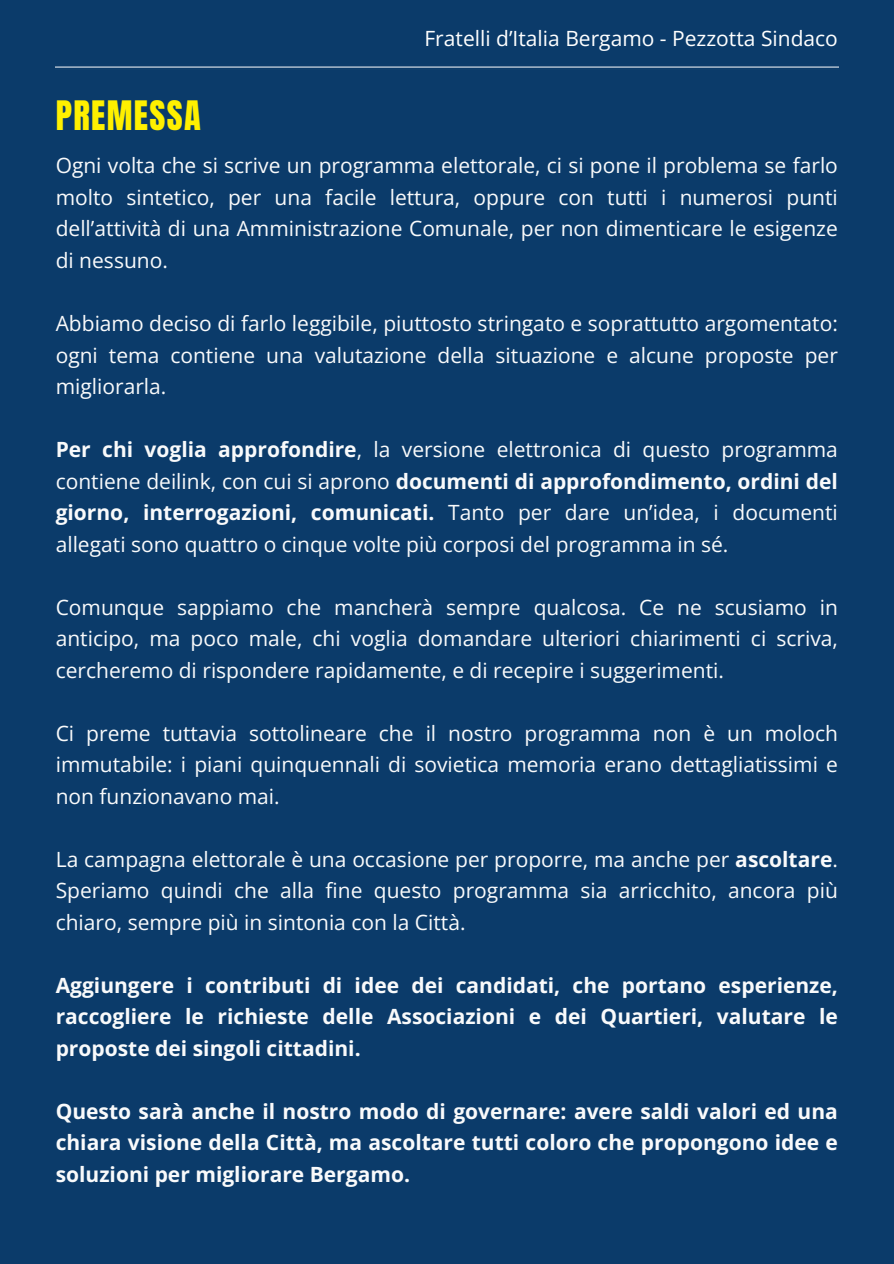
<style>
.page{position:relative;width:894px;height:1264px;background:#fff}
.page>*{position:absolute;margin:0;border:0;box-sizing:border-box;transform-origin:0 0}
.t1{font:34.5px "Anton";letter-spacing:.04em;color:#fff000}
.t2{font:21px/31.5px "Open Sans";color:#f9fafb;text-align:justify}
.t3{font:700 21px/31.5px "Open Sans";color:#f9fafb;text-align:justify}
.t4{font:21px "Open Sans";color:#fff}
.s1{font-weight:700}
</style>
<div class="page">
<div style="left:0;top:0;width:893px;height:1263px;background:#0b3b6a"></div>
<img style="left:56px;top:66px;width:782px;height:2px">
<h2 class="t1" style="left:56px;top:90px;width:147px">PREMESSA</h2>
<h2 class="t4" style="left:424px;top:24px;width:415px">Fratelli d’Italia Bergamo - Pezzotta Sindaco</h2>
<p class="t2" style="left:56px;top:149px;width:783px">Ogni volta che si scrive un programma elettorale, ci si pone il problema se farlo molto sintetico, per una facile lettura, oppure con tutti i numerosi punti dell’attività di una Amministrazione Comunale, per non dimenticare le esigenze di nessuno.</p>
<p class="t2" style="left:56px;top:307px;width:783px">Abbiamo deciso di farlo leggibile, piuttosto stringato e soprattutto argomentato: ogni tema contiene una valutazione della situazione e alcune proposte per migliorarla.</p>
<h1 class="t2" style="left:56px;top:433px;width:783px"><span class="s1">Per chi voglia approfondire</span>, la versione elettronica di questo programma contiene deilink, con cui si aprono <span class="s1">documenti di approfondimento, ordini del giorno, interrogazioni, comunicati.</span> Tanto per dare un’idea, i documenti allegati sono quattro o cinque volte più corposi del programma in sé.</h1>
<p class="t2" style="left:56px;top:590px;width:783px">Comunque sappiamo che mancherà sempre qualcosa. Ce ne scusiamo in anticipo, ma poco male, chi voglia domandare ulteriori chiarimenti ci scriva, cercheremo di rispondere rapidamente, e di recepire i suggerimenti.</p>
<p class="t2" style="left:56px;top:716px;width:783px">Ci preme tuttavia sottolineare che il nostro programma non è un moloch immutabile: i piani quinquennali di sovietica memoria erano dettagliatissimi e non funzionavano mai.</p>
<p class="t2" style="left:56px;top:842px;width:783px">La campagna elettorale è una occasione per proporre, ma anche per <span class="s1">ascoltare</span>.<br>Speriamo quindi che alla fine questo programma sia arricchito, ancora più chiaro, sempre più in sintonia con la Città.</p>
<p class="t3" style="left:56px;top:968px;width:783px">Aggiungere i contributi di idee dei candidati, che portano esperienze, raccogliere le richieste delle Associazioni e dei Quartieri, valutare le proposte dei singoli cittadini.</p>
<p class="t3" style="left:56px;top:1094px;width:783px">Questo sarà anche il nostro modo di governare: avere saldi valori ed una chiara visione della Città, ma ascoltare tutti coloro che propongono idee e soluzioni per migliorare Bergamo.</p>
</div>
